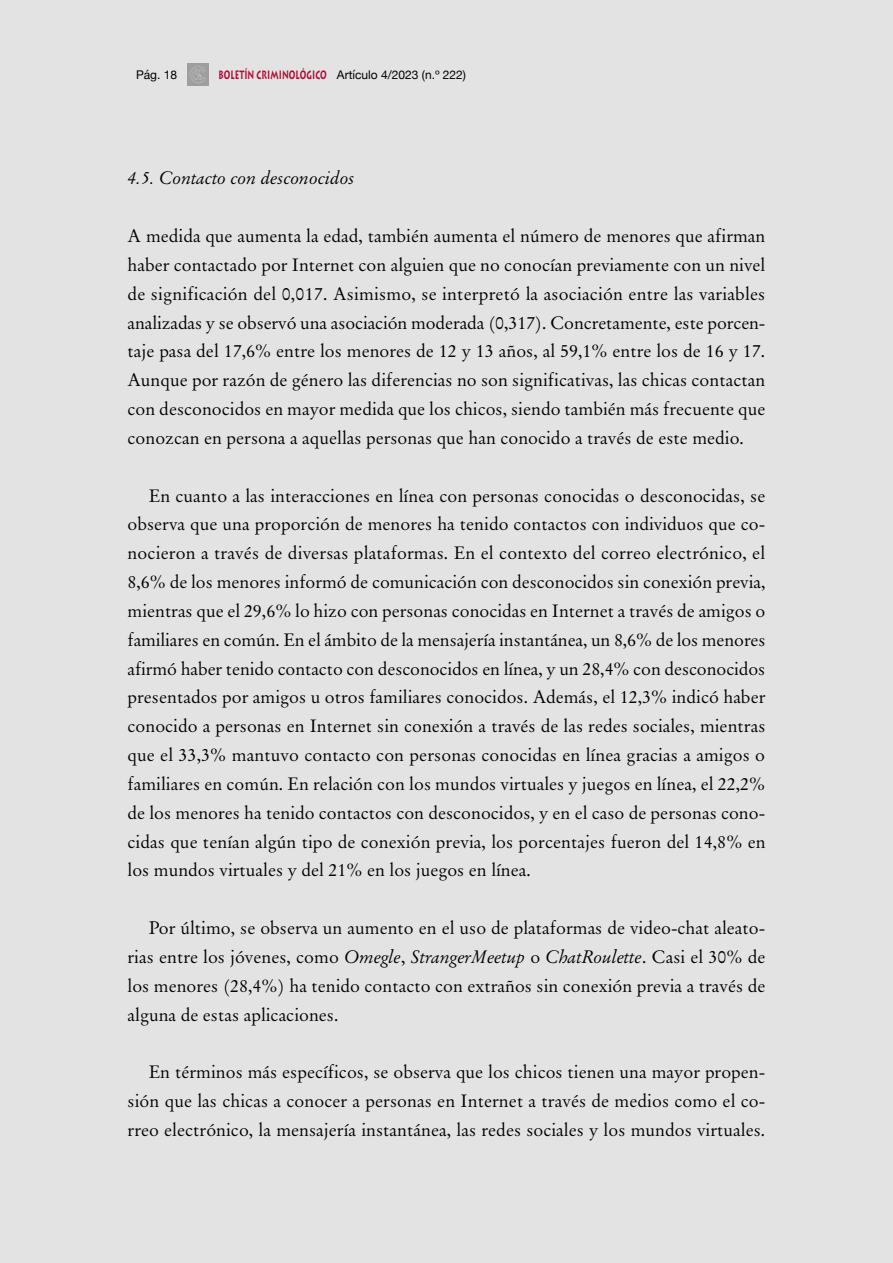
<style>
.page{position:relative;width:893px;height:1263px;background:#e3e3e3}
.page>*{position:absolute;margin:0;border:0;box-sizing:border-box;transform-origin:0 0}
.t1{font:18px/28.8px "Original Garamond BT";color:#000;text-align:justify}
.t2{font:italic 18px "Original Garamond BT";color:#000}
.t3{font:12px "Helvetica Neue";color:#000}
.s1{font-family:"Lithos";font-weight:700;color:#b30931}
.s2{font-style:italic}
</style>
<div class="page">
<img style="left:187px;top:64px;width:21px;height:21px">
<p class="t3" style="left:136px;top:66px;width:43px">Pág. 18</p>
<p class="t3" style="left:218px;top:66px;width:249px"><span class="s1">BOLETÍN CRIMINOLÓGICO</span> Artículo 4/2023 (n.º 222)</p>
<p class="t2" style="left:128px;top:167px;width:229px">4.5. Contacto con desconocidos</p>
<p class="t1" style="left:128px;top:221px;width:639px">A medida que aumenta la edad, también aumenta el número de menores que afirman haber contactado por Internet con alguien que no conocían previamente con un nivel de significación del 0,017. Asimismo, se interpretó la asociación entre las variables analizadas y se observó una asociación moderada (0,317). Concretamente, este porcen&shy;taje pasa del 17,6% entre los menores de 12 y 13 años, al 59,1% entre los de 16 y 17.<br>Aunque por razón de género las diferencias no son significativas, las chicas contactan con desconocidos en mayor medida que los chicos, siendo también más frecuente que conozcan en persona a aquellas personas que han conocido a través de este medio.</p>
<p class="t1" style="left:128px;top:481px;width:640px;text-indent:21px">En cuanto a las interacciones en línea con personas conocidas o desconocidas, se observa que una proporción de menores ha tenido contactos con individuos que co&shy;nocieron a través de diversas plataformas. En el contexto del correo electrónico, el 8,6% de los menores informó de comunicación con desconocidos sin conexión previa, mientras que el 29,6% lo hizo con personas conocidas en Internet a través de amigos o familiares en común. En el ámbito de la mensajería instantánea, un 8,6% de los menores afirmó haber tenido contacto con desconocidos en línea, y un 28,4% con desconocidos presentados por amigos u otros familiares conocidos. Además, el 12,3% indicó haber conocido a personas en Internet sin conexión a través de las redes sociales, mientras que el 33,3% mantuvo contacto con personas conocidas en línea gracias a amigos o familiares en común. En relación con los mundos virtuales y juegos en línea, el 22,2% de los menores ha tenido contactos con desconocidos, y en el caso de personas cono&shy;cidas que tenían algún tipo de conexión previa, los porcentajes fueron del 14,8% en los mundos virtuales y del 21% en los juegos en línea.</p>
<p class="t1" style="left:128px;top:913px;width:639px;text-indent:21px">Por último, se observa un aumento en el uso de plataformas de video-chat aleato&shy;rias entre los jóvenes, como <span class="s2">Omegle</span>, <span class="s2">StrangerMeetup</span> o <span class="s2">ChatRoulette</span>. Casi el 30% de los menores (28,4%) ha tenido contacto con extraños sin conexión previa a través de alguna de estas aplicaciones.</p>
<p class="t1" style="left:128px;top:1058px;width:639px;text-indent:21px">En términos más específicos, se observa que los chicos tienen una mayor propen&shy;sión que las chicas a conocer a personas en Internet a través de medios como el co&shy;rreo electrónico, la mensajería instantánea, las redes sociales y los mundos virtuales.</p>
</div>
